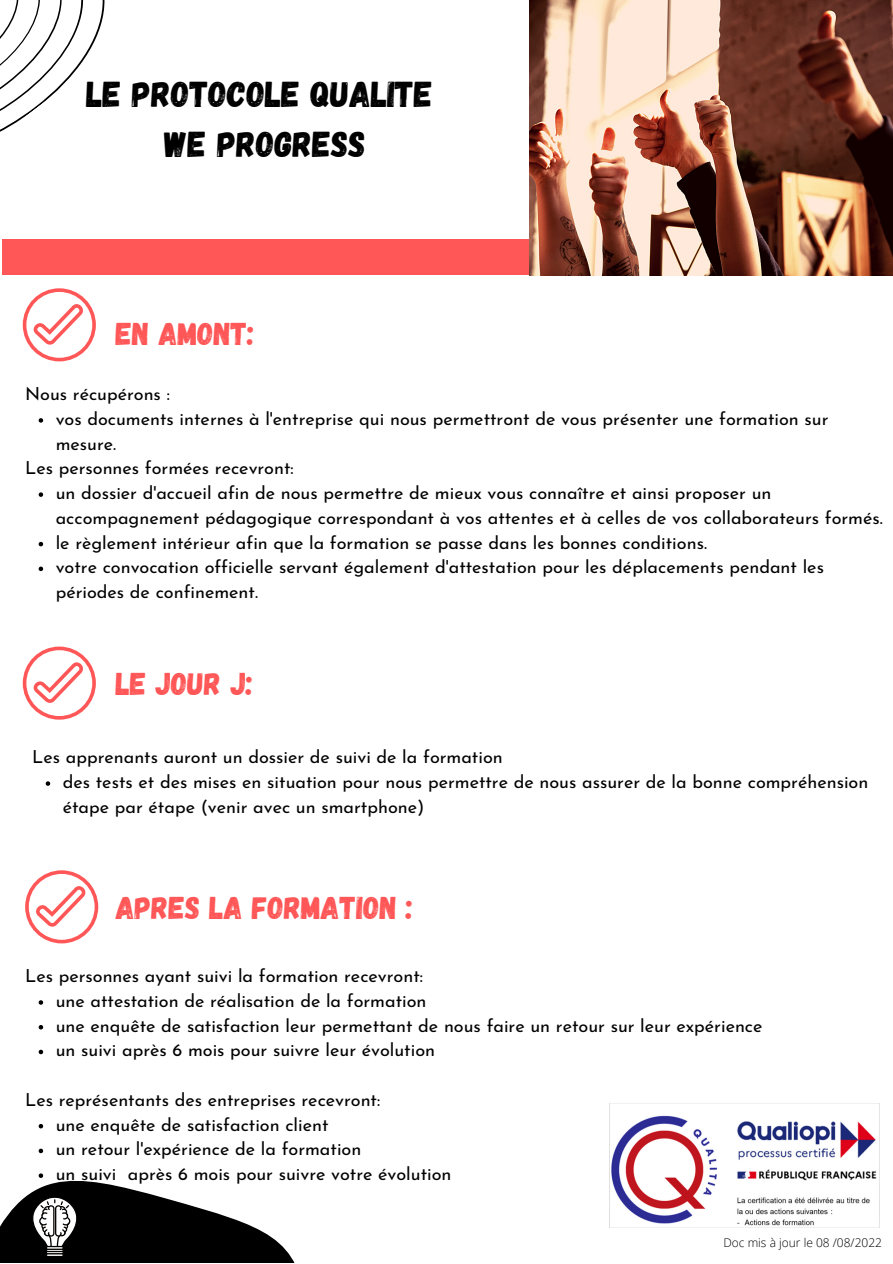
<style>
.page{position:relative;width:893px;height:1264px;background:#fff}
.page>*{position:absolute;margin:0;border:0;box-sizing:border-box;transform-origin:0 0}
.t1{font:36px/49.5px "Gagalin";color:#000;text-align:center}
.t2{font:31.5px "Gagalin";color:#ff5757}
.t3{font:18px/24.8px "Josefin Sans";color:#000}
.t4{font:300 12px "Open Sans";color:#000}
</style>
<div class="page">
<div style="left:2px;top:240px;width:890px;height:35px;background:#ff5757"></div>
<img style="left:529px;top:0;width:363px;height:275px">
<svg style="left:23px;top:288px;width:73px;height:73px"></svg>
<svg style="left:39px;top:418px;width:4px;height:4px"></svg>
<svg style="left:39px;top:492px;width:4px;height:5px"></svg>
<svg style="left:39px;top:542px;width:4px;height:4px"></svg>
<svg style="left:39px;top:566px;width:4px;height:5px"></svg>
<svg style="left:23px;top:646px;width:73px;height:73px"></svg>
<svg style="left:25px;top:870px;width:73px;height:73px"></svg>
<svg style="left:39px;top:1000px;width:4px;height:4px"></svg>
<svg style="left:39px;top:1025px;width:4px;height:4px"></svg>
<svg style="left:39px;top:1049px;width:4px;height:5px"></svg>
<img style="left:609px;top:1103px;width:270px;height:124px">
<svg style="left:46px;top:781px;width:4px;height:4px"></svg>
<svg style="left:0;top:0;width:146px;height:240px"></svg>
<svg style="left:0;top:1124px;width:294px;height:138px"></svg>
<div style="left:46px;top:1253px;width:18px;height:4px;border:1px solid #040200"></div>
<svg style="left:25px;top:1196px;width:59px;height:58px"></svg>
<h1 class="t1" style="left:87px;top:68px;width:347px">LE PROTOCOLE QUALITE<br>WE PROGRESS</h1>
<h2 class="t2" style="left:116px;top:313px;width:140px">EN AMONT:</h2>
<p class="t3" style="left:25px;top:383px;width:146px">Nous récupérons :</p>
<p class="t3" style="left:56px;top:408px;width:774px">vos documents internes à l'entreprise qui nous permettront de vous présenter une formation sur mesure.</p>
<p class="t3" style="left:56px;top:482px;width:828px">un dossier d'accueil afin de nous permettre de mieux vous connaître et ainsi proposer un accompagnement pédagogique correspondant à vos attentes et à celles de vos collaborateurs formés. le règlement intérieur afin que la formation se passe dans les bonnes conditions.<br>votre convocation officielle servant également d'attestation pour les déplacements pendant les périodes de confinement.</p>
<p class="t3" style="left:25px;top:457px;width:270px">Les personnes formées recevront:</p>
<h2 class="t2" style="left:116px;top:663px;width:139px">LE JOUR J:</h2>
<p class="t3" style="left:32px;top:746px;width:472px">Les apprenants auront un dossier de suivi de la formation</p>
<p class="t3" style="left:63px;top:771px;width:807px">des tests et des mises en situation pour nous permettre de nous assurer de la bonne compréhension étape par étape (venir avec un smartphone)</p>
<h2 class="t2" style="left:116px;top:887px;width:299px">APRES LA FORMATION :</h2>
<p class="t3" style="left:25px;top:965px;width:399px">Les personnes ayant suivi la formation recevront:</p>
<p class="t3" style="left:56px;top:990px;width:708px">une attestation de réalisation de la formation<br>une enquête de satisfaction leur permettant de nous faire un retour sur leur expérience un suivi après 6 mois pour suivre leur évolution</p>
<p class="t3" style="left:25px;top:1089px;width:356px">Les représentants des entreprises recevront:</p>
<p class="t3" style="left:56px;top:1113px;width:397px">une enquête de satisfaction client<br>un retour l'expérience de la formation<br>un suivi après 6 mois pour suivre votre évolution</p>
<p class="t4" style="left:723px;top:1234px;width:160px">Doc mis à jour le 08 /08/2022</p>
</div>
